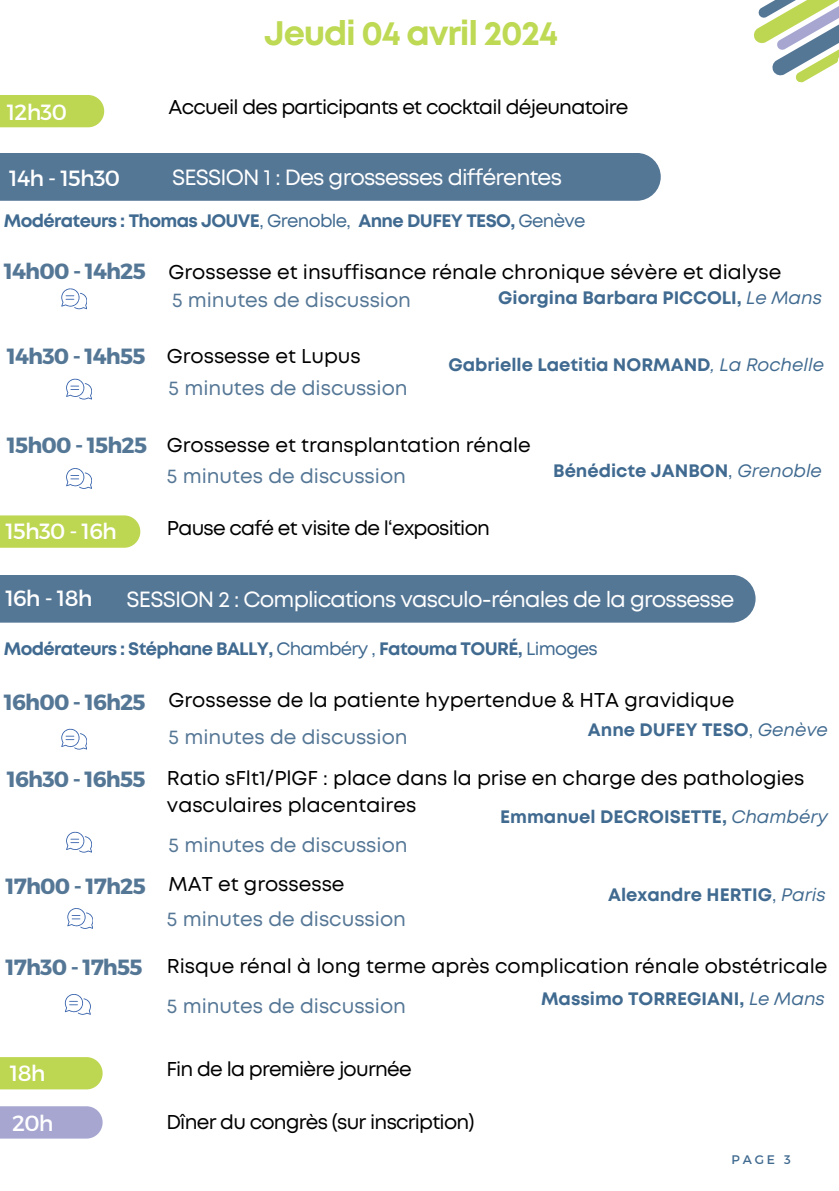
<style>
.page{position:relative;width:839px;height:1191px;background:#fff}
.page>*{position:absolute;margin:0;border:0;box-sizing:border-box;transform-origin:0 0}
.t1{font:700 34px "Mont";letter-spacing:-.035em;color:#bed954}
.t2{font:22px "Mont";letter-spacing:-.035em;color:#fff}
.t3{font:22px "Montserrat";letter-spacing:-.035em;color:#fff}
.t4{font:700 22px "Montserrat";letter-spacing:-.035em;color:#557796}
.t5{font:20px/28.6px "Mont";color:#000}
.t6{font:20px "Mont";letter-spacing:-.035em;color:#000}
.t7{font:20px/35.6px "Mont";color:#557796}
.t8{font:700 18px "Mont";color:#406a90}
.t9{font:700 18px "Mont";letter-spacing:-.035em;color:#406a90}
.t10{font:12.4px "Montserrat";color:#406a90}
.s1{font-weight:400}
.s2{font-family:"Montserrat";font-weight:700;font-size:22px;color:#557796}
.s3{color:#557796}
.s4{font-weight:400;font-style:italic}
.s5{font-family:"Montserrat";font-weight:700;font-size:22px}
.s6{color:#000}
</style>
<div class="page">
<div style="left:0;top:95px;width:104px;height:32px;background:#bed752"></div>
<svg style="left:0;top:515px;width:140px;height:33px;background:#c0d859"></svg>
<svg style="left:61px;top:288px;width:26px;height:21px"></svg>
<div style="left:0;top:153px;width:660px;height:48px;background:#557796"></div>
<svg style="left:66px;top:379px;width:25px;height:20px"></svg>
<svg style="left:66px;top:468px;width:25px;height:21px"></svg>
<svg style="left:61px;top:729px;width:26px;height:20px"></svg>
<svg style="left:66px;top:832px;width:25px;height:20px"></svg>
<svg style="left:67px;top:908px;width:26px;height:21px"></svg>
<div style="left:0;top:575px;width:755px;height:48px;background:#557796"></div>
<svg style="left:65px;top:994px;width:25px;height:21px"></svg>
<div style="left:0;top:1057px;width:103px;height:32px;background:#bed752"></div>
<svg style="left:0;top:1106px;width:103px;height:33px;background:#ababd3"></svg>
<svg style="left:754px;top:0;width:84px;height:83px"></svg>
<h1 class="t1" style="left:264px;top:20px;width:295px">Jeudi 04 avril 2024</h1>
<p class="t3" style="left:7px;top:98px;width:62px">12h30</p>
<p class="t6" style="left:169px;top:100px;width:461px">Accueil des participants et cocktail déjeunatoire</p>
<p class="t3" style="left:9px;top:164px;width:112px">14h - 15h30</p>
<p class="t2" style="left:172px;top:169px;width:391px">SESSION 1 : Des grossesses différentes</p>
<p class="t9" style="left:4px;top:213px;width:583px">Modérateurs : Thomas JOUVE<span class="s1">, Grenoble,</span> Anne DUFEY TESO, <span class="s1">Genève</span></p>
<p class="t5" style="left:172px;top:259px;width:611px;text-indent:-168px"><span class="s2">14h00 - 14h25</span> Grossesse et insuffisance rénale chronique sévère et dialyse<br><span class="s3">5 minutes de discussion</span></p>
<p class="t8" style="left:498px;top:290px;width:325px">Giorgina Barbara PICCOLI, <span class="s4">Le Mans</span></p>
<p class="t4" style="left:7px;top:342px;width:140px">14h30 - 14h55</p>
<p class="t5" style="left:167px;top:343px;width:195px">Grossesse et Lupus</p>
<p class="t8" style="left:448px;top:358px;width:377px">Gabrielle Laetitia NORMAND<span class="s4">, La Rochelle</span></p>
<p class="t7" style="left:169px;top:372px;width:240px">5 minutes de discussion</p>
<p class="t5" style="left:167px;top:431px;width:365px;line-height:30.8px;text-indent:-160px"><span class="s2">15h00 - 15h25</span> Grossesse et transplantation rénale<br><span class="s3">5 minutes de discussion</span></p>
<p class="t3" style="left:6px;top:517px;width:113px">15h30 - 16h</p>
<p class="t6" style="left:167px;top:520px;width:324px">Pause café et visite de l‘exposition</p>
<p class="t8" style="left:553px;top:464px;width:270px">Bénédicte JANBON<span class="s1">,</span> <span class="s4">Grenoble</span></p>
<p class="t3" style="left:6px;top:584px;width:88px">16h - 18h</p>
<p class="t2" style="left:127px;top:591px;width:609px">SESSION 2 : Complications vasculo-rénales de la grossesse</p>
<p class="t9" style="left:4px;top:642px;width:595px">Modérateurs : Stéphane BALLY, <span class="s1">Chambéry ,</span> Fatouma TOURÉ, <span class="s1">Limoges</span></p>
<p class="t4" style="left:4px;top:688px;width:143px">16h00 - 16h25</p>
<p class="t5" style="left:169px;top:687px;width:567px">Grossesse de la patiente hypertendue &amp; HTA gravidique</p>
<p class="t8" style="left:588px;top:723px;width:241px">Anne DUFEY TESO<span class="s1">,</span> <span class="s4">Genève</span></p>
<p class="t7" style="left:169px;top:720px;width:240px">5 minutes de discussion</p>
<p class="t4" style="left:7px;top:765px;width:140px">16h30 - 16h55</p>
<p class="t5" style="left:167px;top:766px;width:639px;line-height:27px">Ratio sFlt1/PlGF : place dans la prise en charge des pathologies vasculaires placentaires</p>
<p class="t8" style="left:500px;top:810px;width:329px">Emmanuel DECROISETTE, <span class="s4">Chambéry</span></p>
<p class="t7" style="left:169px;top:829px;width:240px">5 minutes de discussion</p>
<p class="t7" style="left:167px;top:868px;width:240px;text-indent:-161px"><span class="s5">17h00 - 17h25</span> <span class="s6">MAT et grossesse<br></span>5 minutes de discussion</p>
<p class="t8" style="left:608px;top:888px;width:219px">Alexandre HERTIG<span class="s1">,</span> <span class="s4">Paris</span></p>
<p class="t5" style="left:167px;top:948px;width:662px;line-height:39.4px;text-indent:-161px"><span class="s2">17h30 - 17h55</span> Risque rénal à long terme après complication rénale obstétricale<br><span class="s3">5 minutes de discussion</span></p>
<p class="t8" style="left:541px;top:992px;width:285px">Massimo TORREGIANI, <span class="s4">Le Mans</span></p>
<p class="t3" style="left:10px;top:1059px;width:37px">18h</p>
<p class="t6" style="left:166px;top:1061px;width:247px">Fin de la première journée</p>
<p class="t3" style="left:12px;top:1109px;width:43px">20h</p>
<p class="t6" style="left:166px;top:1114px;width:310px">Dîner du congrès (sur inscription)</p>
<p class="t10" style="left:731px;top:1152px;width:61px">PAGE 3</p>
</div>
